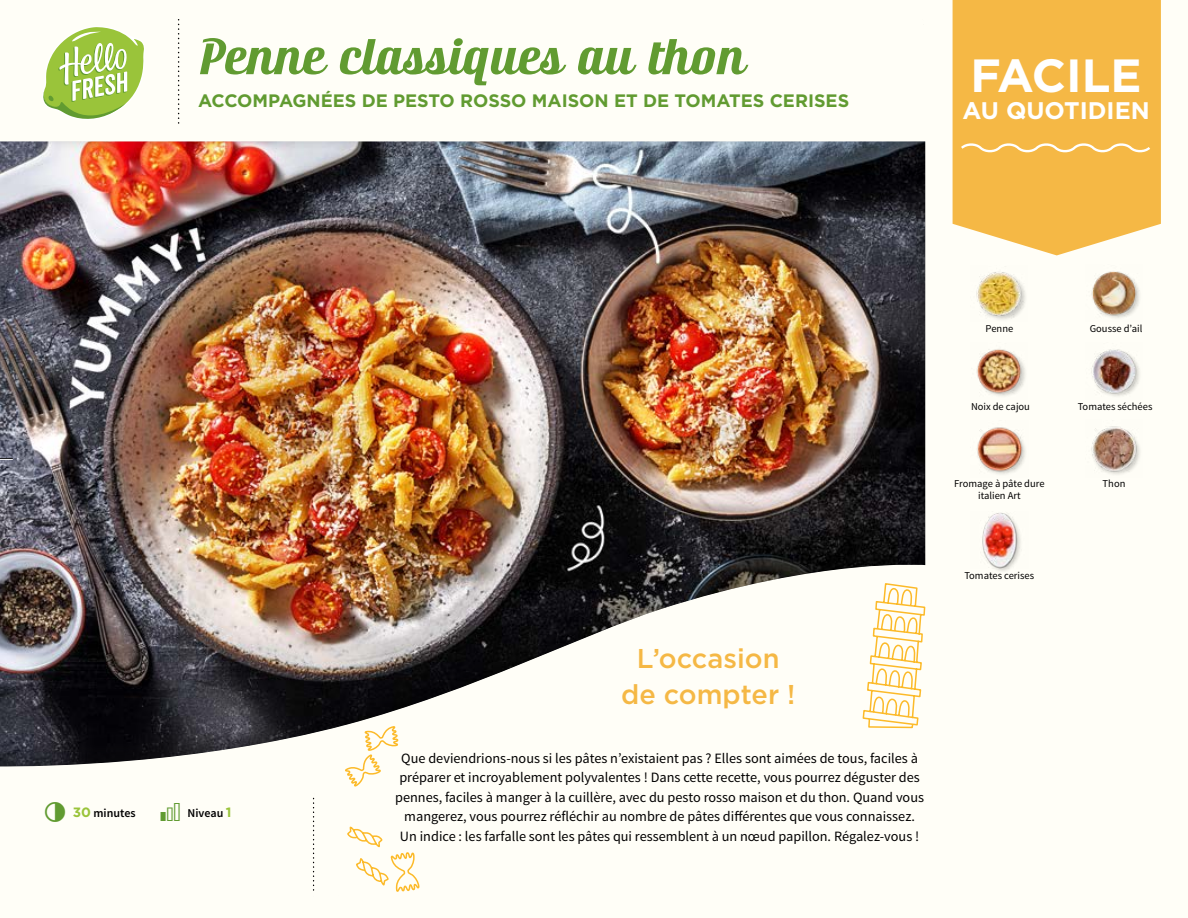
<style>
.page{position:relative;width:1188px;height:918px;background:#fffef7}
.page>*{position:absolute;margin:0;border:0;box-sizing:border-box;transform-origin:0 0}
.t1{font:52.5px "Ritts Cursive";color:#619b31}
.t2{font:700 46.5px "Gotham";color:#fff}
.t3{font:500 27.15px/36.3px "Gotham";color:#f5b845;text-align:center}
.t4{font:700 24px "Gotham";color:#fff}
.t5{font:700 18px "Gotham";color:#619b31}
.t6{font:14.25px/19.5px "Source Sans Pro";color:#000;text-align:center}
.t7{font:600 12px "Source Sans Pro";color:#000}
.t8{font:10.5px "Source Sans Pro";color:#000}
.s1{font-family:"Gotham";font-weight:700;font-size:13.5px;color:#9ac43a}
</style>
<div class="page">
<svg style="left:43px;top:27px;width:101px;height:92px"></svg>
<svg style="left:313px;top:797px;width:2px;height:94px"></svg>
<div style="left:953px;top:0;width:208px;height:255px;background:#f5b845"></div>
<svg style="left:958px;top:140px;width:195px;height:16px;background:#f6c261"></svg>
<svg style="left:345px;top:767px;width:36px;height:20px"></svg>
<svg style="left:347px;top:826px;width:73px;height:66px"></svg>
<div style="left:982px;top:512px;width:42px;height:62px;background:#000;opacity:.2"></div>
<img style="left:982px;top:512px;width:42px;height:57px">
<img style="left:1091px;top:426px;width:49px;height:49px">
<img style="left:977px;top:427px;width:48px;height:47px">
<img style="left:976px;top:349px;width:49px;height:47px">
<img style="left:1091px;top:349px;width:49px;height:47px">
<img style="left:1091px;top:271px;width:49px;height:47px">
<img style="left:976px;top:272px;width:50px;height:48px">
<div style="left:0;top:132px;width:938px;height:635px;background:#000;opacity:.38"></div>
<svg style="left:0;top:458px;width:13px;height:2px"></svg>
<h1 class="t1" style="left:198px;top:26px;width:550px">Penne classiques au thon</h1>
<p class="t5" style="left:198px;top:89px;width:653px">ACCOMPAGNÉES DE PESTO ROSSO MAISON ET DE TOMATES CERISES</p>
<h2 class="t2" style="left:970px;top:44px;width:173px">FACILE</h2>
<h3 class="t4" style="left:962px;top:94px;width:189px">AU QUOTIDIEN</h3>
<p class="t7" style="left:73px;top:806px;width:64px"><span class="s1">30</span> minutes</p>
<p class="t7" style="left:188px;top:806px;width:45px">Niveau <span class="s1">1</span></p>
<h3 class="t3" style="left:621px;top:640px;width:176px">L’occasion de compter !</h3>
<p class="t6" style="left:395px;top:748px;width:530px">Que deviendrions-nous si les pâtes n’existaient pas ? Elles sont aimées de tous, faciles à préparer et incroyablement polyvalentes ! Dans cette recette, vous pourrez déguster des pennes, faciles à manger à la cuillère, avec du pesto rosso maison et du thon. Quand vous mangerez, vous pourrez réfléchir au nombre de pâtes différentes que vous connaissez.<br>Un indice : les farfalle sont les pâtes qui ressemblent à un nœud papillon. Régalez-vous !</p>
<p class="t8" style="left:986px;top:322px;width:29px">Penne</p>
<p class="t8" style="left:1090px;top:322px;width:54px">Gousse d’ail</p>
<p class="t8" style="left:971px;top:400px;width:60px">Noix de cajou</p>
<p class="t8" style="left:1078px;top:400px;width:76px">Tomates séchées</p>
<p class="t8" style="left:954px;top:477px;width:92px">Fromage à pâte dure</p>
<p class="t8" style="left:1103px;top:477px;width:24px">Thon</p>
<p class="t8" style="left:978px;top:489px;width:44px">italien Art</p>
<p class="t8" style="left:964px;top:569px;width:71px">Tomates cerises</p>
</div>
